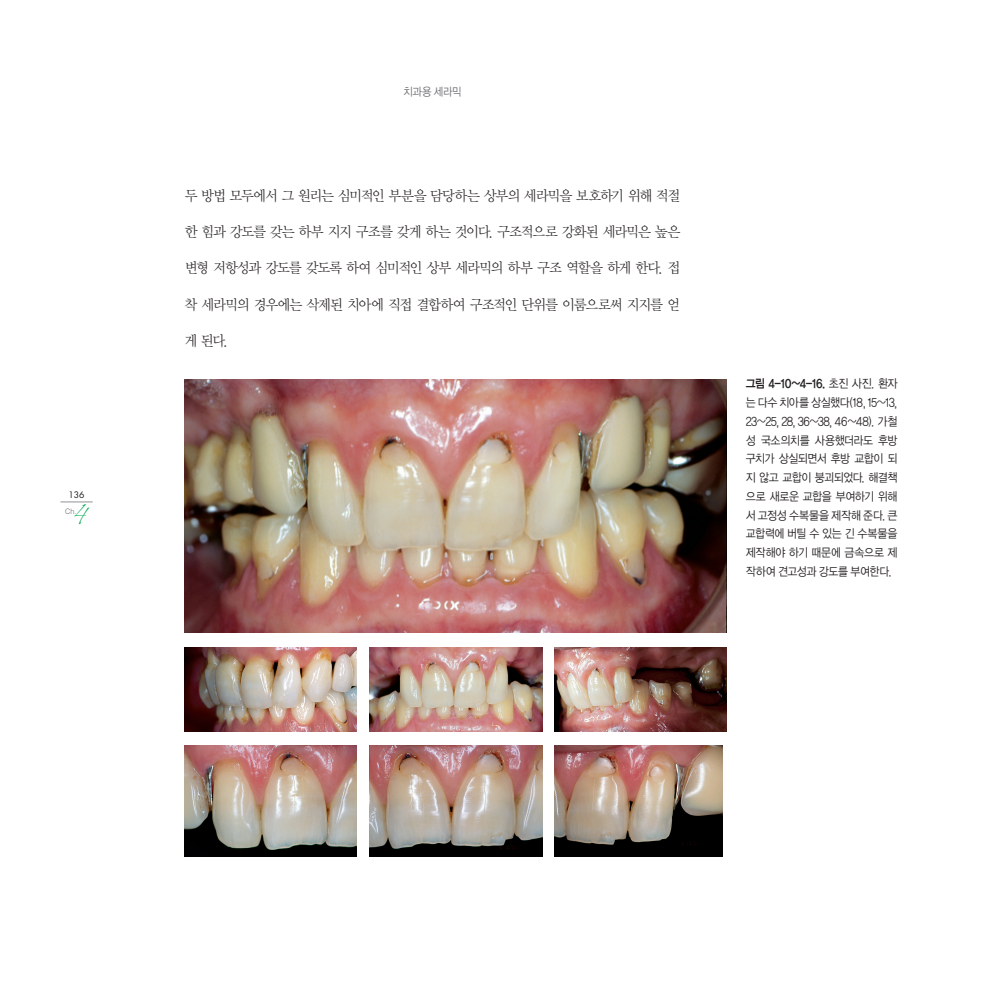
<style>
.page{position:relative;width:1007px;height:1007px;background:#fff}
.page>*{position:absolute;margin:0;border:0;box-sizing:border-box;transform-origin:0 0}
.t1{font:27.5px "Mr Lackboughs";color:#00a54f}
.t2{font:14.38px "Y Mj O12";letter-spacing:-.135em;color:#231f20;scale:.95 1}
.t3{font:11.88px/18.8px "YGO12";letter-spacing:-.09em;color:#231f20;text-align:justify;scale:.9 1}
.t4{font:11.88px "YGO14";color:#231f20;scale:.9 1}
.t5{font:11.25px "YGO12";letter-spacing:-.09em;color:#6c6d70;scale:.9 1}
.t6{font:8.75px "Futura";color:#231f20}
.t7{font:300 7.5px "Swiss 721 BT";color:#6c6d70}
.s1{font-family:"YGO12"}
</style>
<div class="page">
<hr style="left:60px;top:501px;width:33px;height:1px;background:#a8a9ad">
<img style="left:184px;top:379px;width:542px;height:253px">
<img style="left:184px;top:745px;width:172px;height:111px">
<img style="left:369px;top:745px;width:173px;height:111px">
<img style="left:554px;top:745px;width:168px;height:111px">
<img style="left:554px;top:647px;width:172px;height:84px">
<img style="left:184px;top:647px;width:172px;height:84px">
<img style="left:369px;top:647px;width:173px;height:84px">
<p class="t6" style="left:68px;top:488px;width:18px">136</p>
<p class="t7" style="left:65px;top:506px;width:13px">Ch.</p>
<h1 class="t1" style="left:76px;top:492px;width:13px">4</h1>
<p class="t5" style="left:403px;top:84px;width:67px">치과용 세라믹</p>
<p class="t2" style="left:184px;top:186px;width:524px">두 방법 모두에서 그 원리는 심미적인 부분을 담당하는 상부의 세라믹을 보호하기 위해 적절</p>
<p class="t2" style="left:184px;top:222px;width:524px">한 힘과 강도를 갖는 하부 지지 구조를 갖게 하는 것이다. 구조적으로 강화된 세라믹은 높은</p>
<p class="t2" style="left:184px;top:259px;width:524px">변형 저항성과 강도를 갖도록 하여 심미적인 상부 세라믹의 하부 구조 역할을 하게 한다. 접</p>
<p class="t2" style="left:184px;top:295px;width:524px">착 세라믹의 경우에는 삭제된 치아에 직접 결합하여 구조적인 단위를 이룸으로써 지지를 얻</p>
<p class="t2" style="left:184px;top:331px;width:48px">게 된다.</p>
<p class="t4" style="left:745px;top:376px;width:171px">그림 4-10~4-16. <span class="s1">초진 사진. 환자</span></p>
<p class="t3" style="left:745px;top:393px;width:171px">는 다수 치아를 상실했다(18, 15~13, 23~25, 28, 36~38, 46~48). 가철 성 국소의치를 사용했더라도 후방 구치가 상실되면서 후방 교합이 되 지 않고 교합이 붕괴되었다. 해결책 으로 새로운 교합을 부여하기 위해 서 고정성 수복물을 제작해 준다. 큰 교합력에 버틸 수 있는 긴 수복물을 제작해야 하기 때문에 금속으로 제 작하여 견고성과 강도를 부여한다.</p>
</div>
